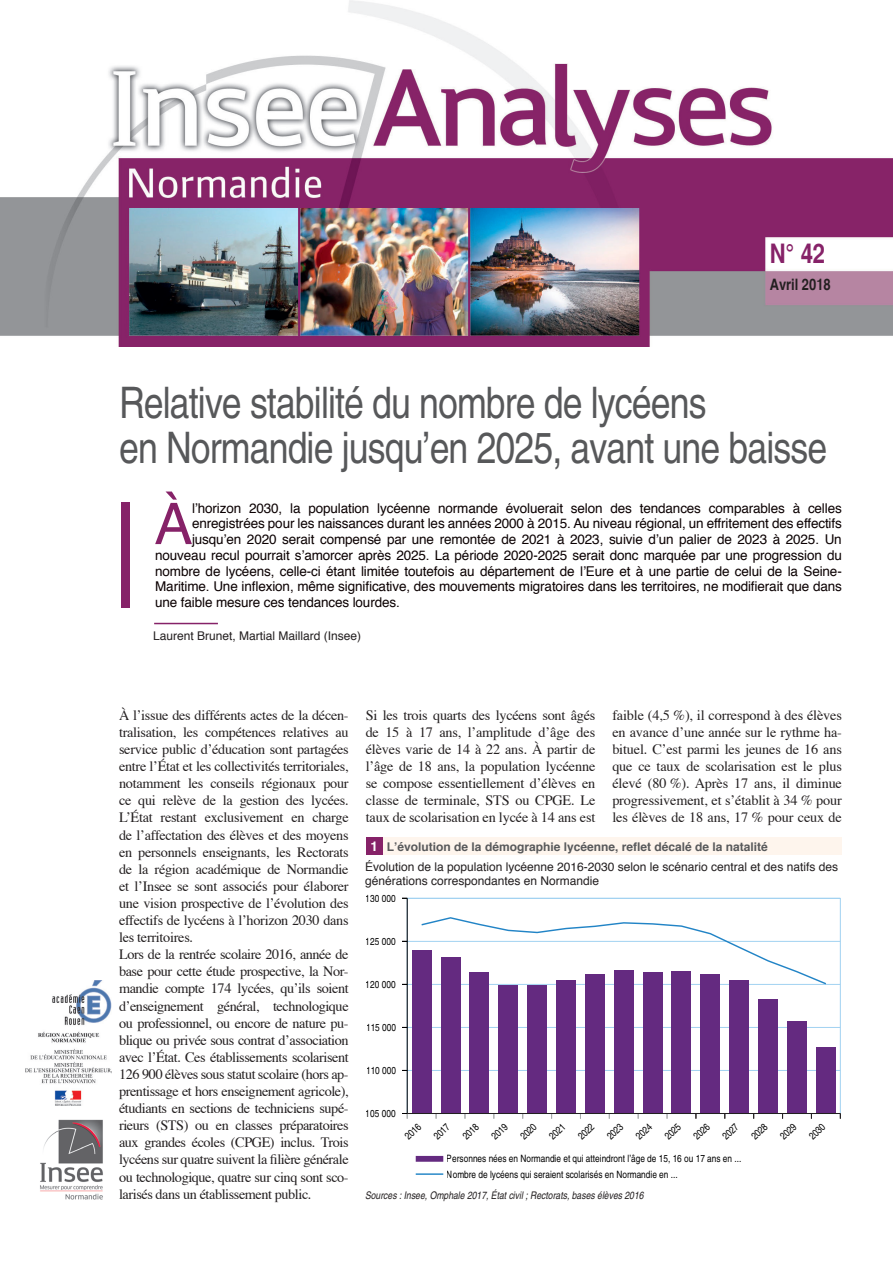
<style>
.page{position:relative;width:893px;height:1263px;background:#fff}
.page>*{position:absolute;margin:0;border:0;box-sizing:border-box;transform-origin:0 0}
.t1{font:57.45px "Helvetica";color:#862268}
.t2{font:condensed 43.5px/45px "Helvetica";letter-spacing:-.02em;color:#57585a}
.t3{font:700 condensed 27px "Helvetica";color:#862268}
.t4{font:700 condensed 15.75px "Helvetica";color:#231f20}
.t5{font:14.25px/17.1px "Times";letter-spacing:-.02em;color:#231f20;text-align:justify}
.t6{font:13.5px "Helvetica";letter-spacing:-.01em;color:#0b0002}
.t7{font:12px/20.1px "Helvetica";color:#231f20}
.t8{font:italic condensed 10.5px "Helvetica";color:#231f20}
.t9{font:condensed 10.05px/15.9px "Helvetica";color:#000001}
.s1{font-weight:700;font-size:13.5px;color:#fff}
.s2{font-weight:700;color:#57585a}
</style>
<div class="page">
<img style="left:0;top:0;width:893px;height:346px">
<div style="left:121px;top:502px;width:9px;height:106px;background:#862268"></div>
<hr style="left:154px;top:623px;width:64px;height:1px;background:#862268">
<img style="left:40px;top:1119px;width:63px;height:81px">
<div style="left:366px;top:838px;width:476px;height:17px;background:#fef5ed"></div>
<div style="left:366px;top:838px;width:17px;height:17px;background:#862268"></div>
<svg style="left:408px;top:898px;width:433px;height:215px"></svg>
<hr style="left:407px;top:1070px;width:433px;height:1px;background:#a1d2f1">
<hr style="left:407px;top:1027px;width:433px;height:1px;background:#a1d2f1">
<hr style="left:407px;top:984px;width:433px;height:1px;background:#a1d2f1">
<hr style="left:407px;top:941px;width:433px;height:1px;background:#a1d2f1">
<hr style="left:407px;top:898px;width:433px;height:1px;background:#a1d2f1">
<svg style="left:402px;top:1113px;width:6px;height:6px"></svg>
<hr style="left:407px;top:898px;width:1px;height:215px;background:#000001">
<div style="left:816px;top:1046px;width:19px;height:67px;background:#642a80"></div>
<div style="left:787px;top:1021px;width:20px;height:92px;background:#642a80"></div>
<div style="left:758px;top:998px;width:20px;height:115px;background:#642a80"></div>
<div style="left:730px;top:980px;width:19px;height:133px;background:#642a80"></div>
<div style="left:701px;top:974px;width:19px;height:139px;background:#642a80"></div>
<div style="left:672px;top:971px;width:19px;height:142px;background:#642a80"></div>
<div style="left:643px;top:972px;width:19px;height:141px;background:#642a80"></div>
<div style="left:614px;top:970px;width:19px;height:143px;background:#642a80"></div>
<div style="left:585px;top:974px;width:19px;height:139px;background:#642a80"></div>
<div style="left:556px;top:980px;width:20px;height:133px;background:#642a80"></div>
<div style="left:527px;top:985px;width:20px;height:128px;background:#642a80"></div>
<div style="left:499px;top:985px;width:19px;height:128px;background:#642a80"></div>
<div style="left:470px;top:972px;width:19px;height:141px;background:#642a80"></div>
<div style="left:441px;top:957px;width:19px;height:156px;background:#642a80"></div>
<div style="left:412px;top:949px;width:19px;height:164px;background:#642a80"></div>
<svg style="left:420px;top:916px;width:408px;height:70px"></svg>
<svg style="left:416px;top:1156px;width:27px;height:6px"></svg>
<hr style="left:407px;top:1113px;width:433px;height:1px;background:#231f20">
<hr style="left:416px;top:1173px;width:27px;height:2px;background:#2284c6">
<img style="left:25px;top:981px;width:86px;height:124px">
<h3 class="t3" style="left:770px;top:237px;width:57px">N° 42</h3>
<p class="t4" style="left:770px;top:275px;width:63px">Avril 2018</p>
<h2 class="t2" style="left:119px;top:380px;width:710px">Relative stabilité du nombre de lycéens<br>en Normandie jusqu’en 2025, avant une baisse</h2>
<h1 class="t1" style="left:154px;top:480px;width:40px">À</h1>
<p class="t6" style="left:192px;top:497px;width:651px">l’horizon 2030, la population lycéenne normande évoluerait selon des tendances comparables à celles</p>
<p class="t6" style="left:192px;top:513px;width:651px">enregistrées pour les naissances durant les années 2000 à 2015. Au niveau régional, un effritement des effectifs</p>
<p class="t6" style="left:192px;top:529px;width:651px">jusqu’en 2020 serait compensé par une remontée de 2021 à 2023, suivie d’un palier de 2023 à 2025. Un</p>
<p class="t6" style="left:155px;top:545px;width:688px">nouveau recul pourrait s’amorcer après 2025. La période 2020-2025 serait donc marquée par une progression du</p>
<p class="t6" style="left:155px;top:560px;width:688px">nombre de lycéens, celle-ci étant limitée toutefois au département de l’Eure et à une partie de celui de la Seine-</p>
<p class="t6" style="left:155px;top:576px;width:688px">Maritime. Une inflexion, même significative, des mouvements migratoires dans les territoires, ne modifierait que dans</p>
<p class="t6" style="left:155px;top:592px;width:246px">une faible mesure ces tendances lourdes.</p>
<p class="t7" style="left:153px;top:626px;width:210px">Laurent Brunet, Martial Maillard (Insee)</p>
<p class="t5" style="left:119px;top:705px;width:231px;text-align:left">À l’issue des différents actes de la décen&shy;tralisation, les compétences relatives au service public d’éducation sont partagées entre l’État et les collectivités territoriales, notamment les conseils régionaux pour ce qui relève de la gestion des lycées.<br>L’État restant exclusivement en charge de l’affectation des élèves et des moyens en personnels enseignants, les Rectorats de la région académique de Normandie et l’Insee se sont associés pour élaborer une vision prospective de l’évolution des effectifs de lycéens à l’horizon 2030 dans les territoires.<br>Lors de la rentrée scolaire 2016, année de base pour cette étude prospective, la Nor&shy;mandie compte 174 lycées, qu’ils soient d’enseignement général, technologique ou professionnel, ou encore de nature pu&shy;blique ou privée sous contrat d’association avec l’État. Ces établissements scolarisent 126 900 élèves sous statut scolaire (hors ap&shy;prentissage et hors enseignement agricole), étudiants en sections de techniciens supé&shy;rieurs (STS) ou en classes préparatoires aux grandes écoles (CPGE) inclus. Trois lycéens sur quatre suivent la filière générale ou technologique, quatre sur cinq sont sco&shy;larisés dans un établissement public.</p>
<p class="t5" style="left:366px;top:705px;width:231px">Si les trois quarts des lycéens sont âgés de 15 à 17 ans, l’amplitude d’âge des élèves varie de 14 à 22 ans. À partir de l’âge de 18 ans, la population lycéenne se compose essentiellement d’élèves en classe de terminale, STS ou CPGE. Le taux de scolarisation en lycée à 14 ans est</p>
<p class="t5" style="left:612px;top:705px;width:231px">faible (4,5 %), il correspond à des élèves en avance d’une année sur le rythme ha&shy;bituel. C’est parmi les jeunes de 16 ans que ce taux de scolarisation est le plus élevé (80 %). Après 17 ans, il diminue progressivement, et s’établit à 34 % pour les élèves de 18 ans, 17 % pour ceux de</p>
<p class="t7" style="left:365px;top:837px;width:474px;text-indent:5px"><span class="s1">1</span> <span class="s2">L’évolution de la démographie lycéenne, reflet décalé de la natalité<br></span>Évolution de la population lycéenne 2016-2030 selon le scénario central et des natifs des</p>
<p class="t7" style="left:365px;top:871px;width:236px">générations correspondantes en Normandie</p>
<p class="t9" style="left:366px;top:890px;width:31px">130 000</p>
<p class="t9" style="left:366px;top:933px;width:31px">125 000</p>
<p class="t9" style="left:366px;top:976px;width:31px">120 000</p>
<p class="t9" style="left:367px;top:1019px;width:31px">115 000</p>
<p class="t9" style="left:367px;top:1062px;width:31px">110 000</p>
<p class="t9" style="left:366px;top:1105px;width:31px">105 000</p>
<p class="t9" style="left:401px;top:1132px;width:20px;rotate:-45deg">2016</p>
<p class="t9" style="left:430px;top:1132px;width:20px;rotate:-45deg">2017</p>
<p class="t9" style="left:459px;top:1132px;width:20px;rotate:-45deg">2018</p>
<p class="t9" style="left:487px;top:1132px;width:20px;rotate:-45deg">2019</p>
<p class="t9" style="left:516px;top:1132px;width:20px;rotate:-45deg">2020</p>
<p class="t9" style="left:545px;top:1132px;width:20px;rotate:-45deg">2021</p>
<p class="t9" style="left:574px;top:1132px;width:20px;rotate:-45deg">2022</p>
<p class="t9" style="left:603px;top:1132px;width:20px;rotate:-45deg">2023</p>
<p class="t9" style="left:632px;top:1132px;width:20px;rotate:-45deg">2024</p>
<p class="t9" style="left:661px;top:1132px;width:20px;rotate:-45deg">2025</p>
<p class="t9" style="left:689px;top:1132px;width:20px;rotate:-45deg">2026</p>
<p class="t9" style="left:718px;top:1132px;width:20px;rotate:-45deg">2027</p>
<p class="t9" style="left:747px;top:1132px;width:20px;rotate:-45deg">2028</p>
<p class="t9" style="left:776px;top:1132px;width:20px;rotate:-45deg">2029</p>
<p class="t9" style="left:805px;top:1132px;width:20px;rotate:-45deg">2030</p>
<p class="t9" style="left:447px;top:1151px;width:296px">Personnes nées en Normandie et qui atteindront l’âge de 15, 16 ou 17 ans en ...<br>Nombre de lycéens qui seraient scolarisés en Normandie en ...</p>
<p class="t8" style="left:365px;top:1189px;width:280px">Sources : Insee, Omphale 2017, État civil ; Rectorats, bases élèves 2016</p>
</div>
